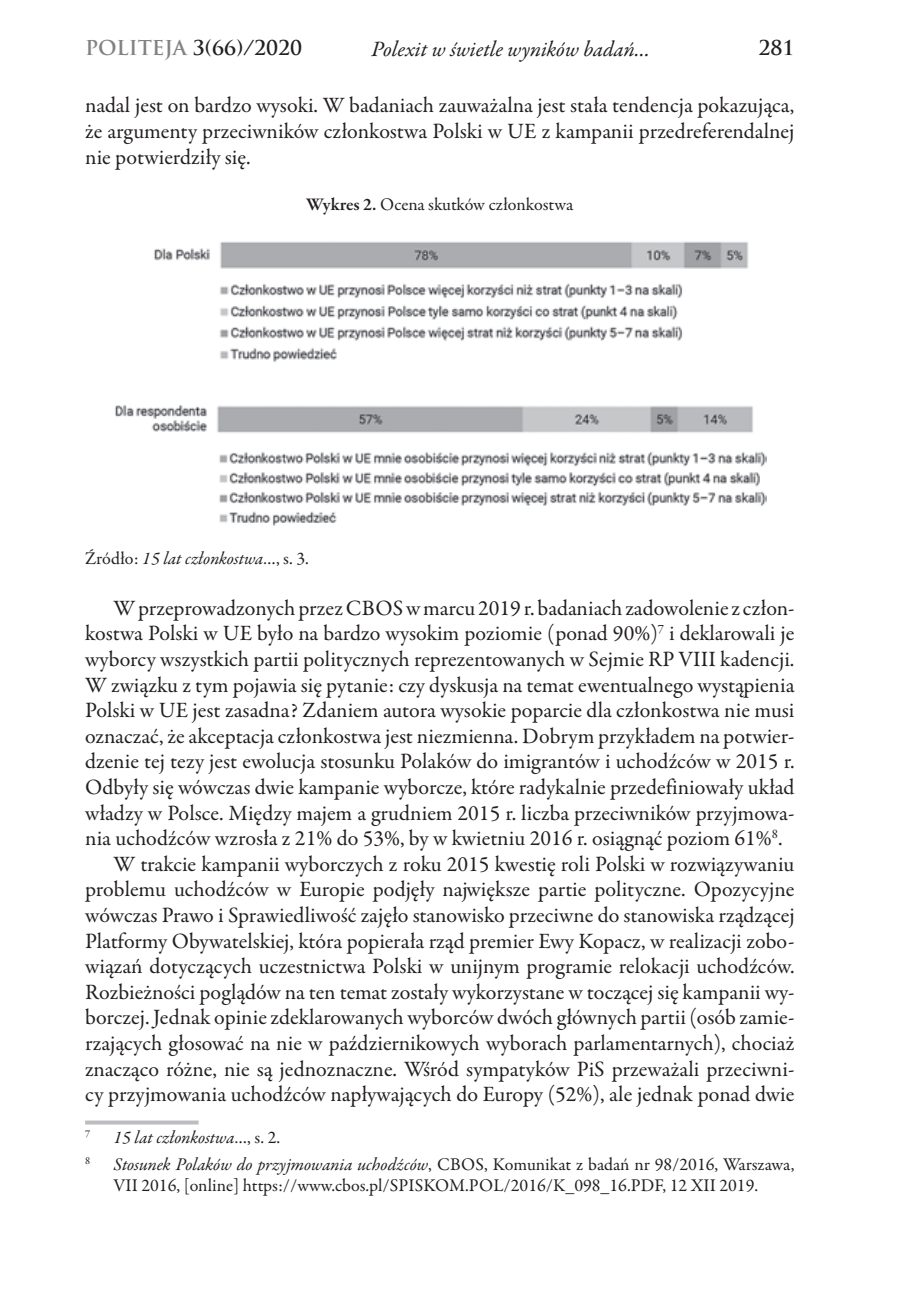
<style>
.page{position:relative;width:908px;height:1304px;background:#fff}
.page>*{position:absolute;margin:0;border:0;box-sizing:border-box;transform-origin:0 0}
.t1{font:22px/25.6px "Garamond Premr Pro";color:#231f20;text-align:justify}
.t2{font:italic 22px "Garamond Premr Pro";letter-spacing:-.005em;color:#231f20}
.t3{font:700 20px "Trajan Pro";color:#231f20}
.t4{font:18px/20.8px "Garamond Premr Pro";color:#231f20}
.t5{font:italic 18px "Garamond Premr Pro";letter-spacing:-.005em;color:#231f20}
.t6{font:10.4px "Garamond Premr Pro";color:#231f20}
.s1{color:#808285}
.s2{font-weight:600}
.s3{font-style:normal}
.s4{font-style:italic}
</style>
<div class="page">
<svg style="left:85px;top:1120px;width:113px;height:4px"></svg>
<img style="left:115px;top:241px;width:650px;height:285px">
<p class="t3" style="left:85px;top:35px;width:218px"><span class="s1">POLITEJA</span> 3(66)/2020</p>
<p class="t2" style="left:371px;top:35px;width:280px">Polexit w świetle wyników badań…</p>
<p class="t3" style="left:758px;top:35px;width:37px">281</p>
<p class="t1" style="left:85px;top:93px;width:710px">nadal jest on bardzo wysoki. W badaniach zauważalna jest stała tendencja pokazująca, że argumenty przeciwników członkostwa Polski w UE z kampanii przedreferendalnej nie potwierdziły się.</p>
<p class="t4" style="left:306px;top:194px;width:268px"><span class="s2">Wykres 2.</span> Ocena skutków członkostwa</p>
<p class="t5" style="left:85px;top:547px;width:225px"><span class="s3">Źródło:</span> 15 lat członkostwa<span class="s3">…, s. 3.</span></p>
<p class="t1" style="left:113px;top:596px;width:682px">W przeprowadzonych przez CBOS w marcu 2019 r. badaniach zadowolenie z człon-</p>
<p class="t1" style="left:85px;top:621px;width:710px">kostwa Polski w UE było na bardzo wysokim poziomie (ponad 90%)<sup>7</sup> i deklarowali je</p>
<p class="t1" style="left:85px;top:647px;width:710px">wyborcy wszystkich partii politycznych reprezentowanych w Sejmie RP VIII kadencji.</p>
<p class="t1" style="left:85px;top:672px;width:710px">W związku z tym pojawia się pytanie: czy dyskusja na temat ewentualnego wystąpienia</p>
<p class="t1" style="left:85px;top:698px;width:710px">Polski w UE jest zasadna? Zdaniem autora wysokie poparcie dla członkostwa nie musi</p>
<p class="t1" style="left:85px;top:724px;width:710px">oznaczać, że akceptacja członkostwa jest niezmienna. Dobrym przykładem na potwier-</p>
<p class="t1" style="left:85px;top:749px;width:710px">dzenie tej tezy jest ewolucja stosunku Polaków do imigrantów i uchodźców w 2015 r.</p>
<p class="t1" style="left:85px;top:775px;width:710px">Odbyły się wówczas dwie kampanie wyborcze, które radykalnie przedefiniowały układ</p>
<p class="t1" style="left:85px;top:800px;width:710px">władzy w Polsce. Między majem a grudniem 2015 r. liczba przeciwników przyjmowa-</p>
<p class="t1" style="left:85px;top:826px;width:698px">nia uchodźców wzrosła z 21% do 53%, by w kwietniu 2016 r. osiągnąć poziom 61%<sup>8</sup>.</p>
<p class="t1" style="left:113px;top:852px;width:682px">W trakcie kampanii wyborczych z roku 2015 kwestię roli Polski w rozwiązywaniu</p>
<p class="t1" style="left:85px;top:877px;width:710px">problemu uchodźców w Europie podjęły największe partie polityczne. Opozycyjne</p>
<p class="t1" style="left:85px;top:903px;width:710px">wówczas Prawo i Sprawiedliwość zajęło stanowisko przeciwne do stanowiska rządzącej</p>
<p class="t1" style="left:85px;top:928px;width:710px">Platformy Obywatelskiej, która popierała rząd premier Ewy Kopacz, w realizacji zobo-</p>
<p class="t1" style="left:85px;top:954px;width:710px">wiązań dotyczących uczestnictwa Polski w unijnym programie relokacji uchodźców.</p>
<p class="t1" style="left:85px;top:980px;width:710px">Rozbieżności poglądów na ten temat zostały wykorzystane w toczącej się kampanii wy-</p>
<p class="t1" style="left:85px;top:1005px;width:710px">borczej. Jednak opinie zdeklarowanych wyborców dwóch głównych partii (osób zamie-</p>
<p class="t1" style="left:85px;top:1031px;width:710px">rzających głosować na nie w październikowych wyborach parlamentarnych), chociaż</p>
<p class="t1" style="left:85px;top:1056px;width:710px">znacząco różne, nie są jednoznaczne. Wśród sympatyków PiS przeważali przeciwni-</p>
<p class="t1" style="left:85px;top:1082px;width:710px">cy przyjmowania uchodźców napływających do Europy (52%), ale jednak ponad dwie</p>
<p class="t6" style="left:85px;top:1128px;width:7px">7</p>
<p class="t5" style="left:113px;top:1126px;width:168px">15 lat członkostwa<span class="s3">…, s. 2.</span></p>
<p class="t6" style="left:85px;top:1154px;width:7px">8</p>
<p class="t4" style="left:113px;top:1154px;width:682px"><span class="s4">Stosunek Polaków do przyjmowania uchodźców</span>, CBOS, Komunikat z badań nr 98/2016, Warszawa,<br>VII 2016, [online] https://www.cbos.pl/SPISKOM.POL/2016/K_098_16.PDF, 12 XII 2019.</p>
</div>
